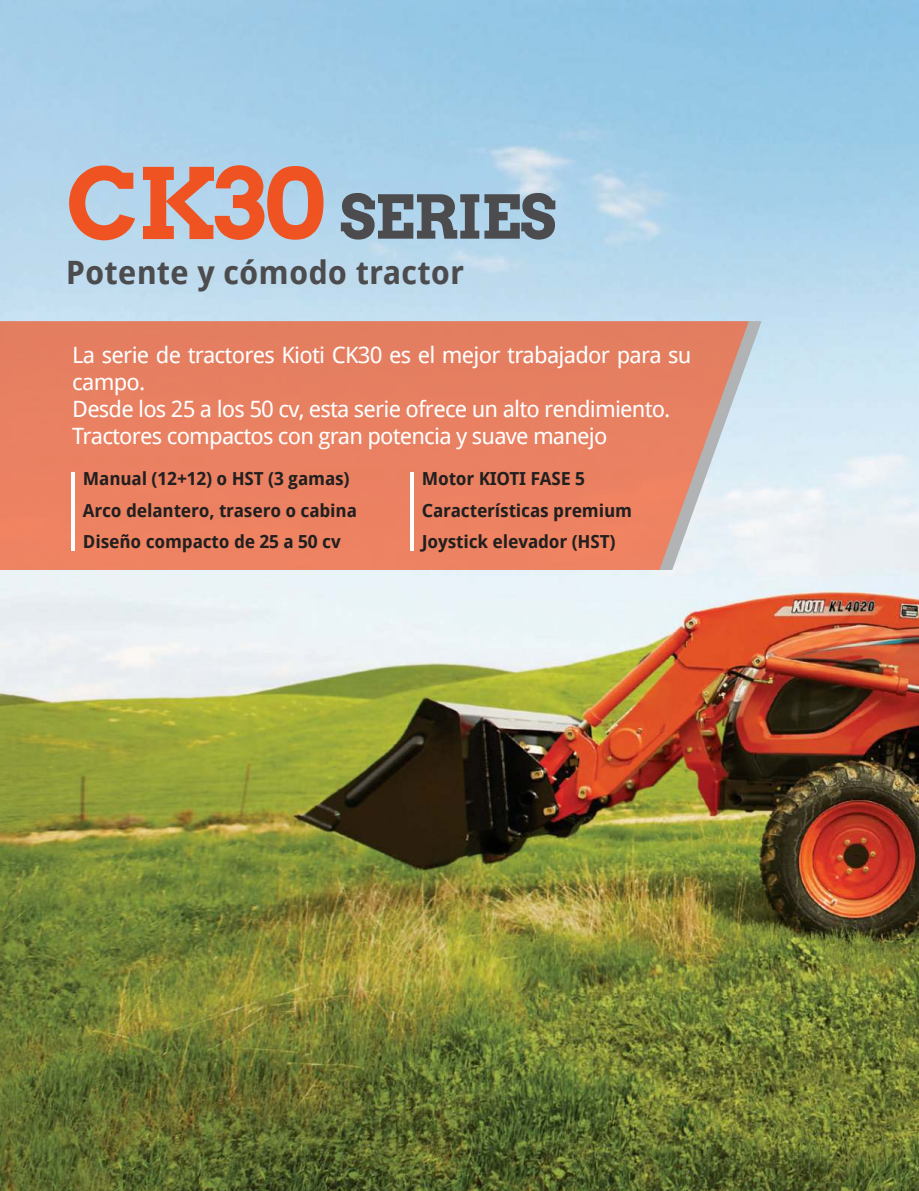
<style>
.page{position:relative;width:919px;height:1191px;background:#fff}
.page>*{position:absolute;margin:0;border:0;box-sizing:border-box;transform-origin:0 0}
.t1{font:700 60px "Arvo";letter-spacing:-.025em;color:#4c4c4e}
.t2{font:700 32.25px "Droid Sans";color:#4c4c4e}
.t3{font:22.5px/27px "Droid Sans";letter-spacing:-.035em;color:#fff}
.t4{font:700 18px/31.5px "Droid Sans";letter-spacing:-.01em;color:#221f1f}
.s1{font-size:97.5px;color:#f05322}
</style>
<div class="page">
<img style="left:0;top:0;width:918px;height:1191px">
<div style="left:0;top:321px;width:659px;height:249px;background:#e98162"></div>
<svg style="left:659px;top:321px;width:102px;height:249px;background:#deb3a8"></svg>
<hr style="left:72px;top:472px;width:3px;height:79px;background:#fff">
<hr style="left:410px;top:472px;width:4px;height:79px;background:#fff">
<h1 class="t1" style="left:66px;top:187px;width:492px"><span class="s1">CK30</span> SERIES</h1>
<h2 class="t2" style="left:66px;top:259px;width:399px">Potente y cómodo tractor</h2>
<p class="t3" style="left:72px;top:344px;width:620px">La serie de tractores Kioti CK30 es el mejor trabajador para su campo.<br>Desde los 25 a los 50 cv, esta serie ofrece un alto rendimiento.<br>Tractores compactos con gran potencia y suave manejo</p>
<p class="t4" style="left:83px;top:465px;width:275px">Manual (12+12) o HST (3 gamas)<br>Arco delantero, trasero o cabina<br>Diseño compacto de 25 a 50 cv</p>
<p class="t4" style="left:422px;top:465px;width:212px">Motor KIOTI FASE 5<br>Características premium<br>Joystick elevador (HST)</p>
</div>
